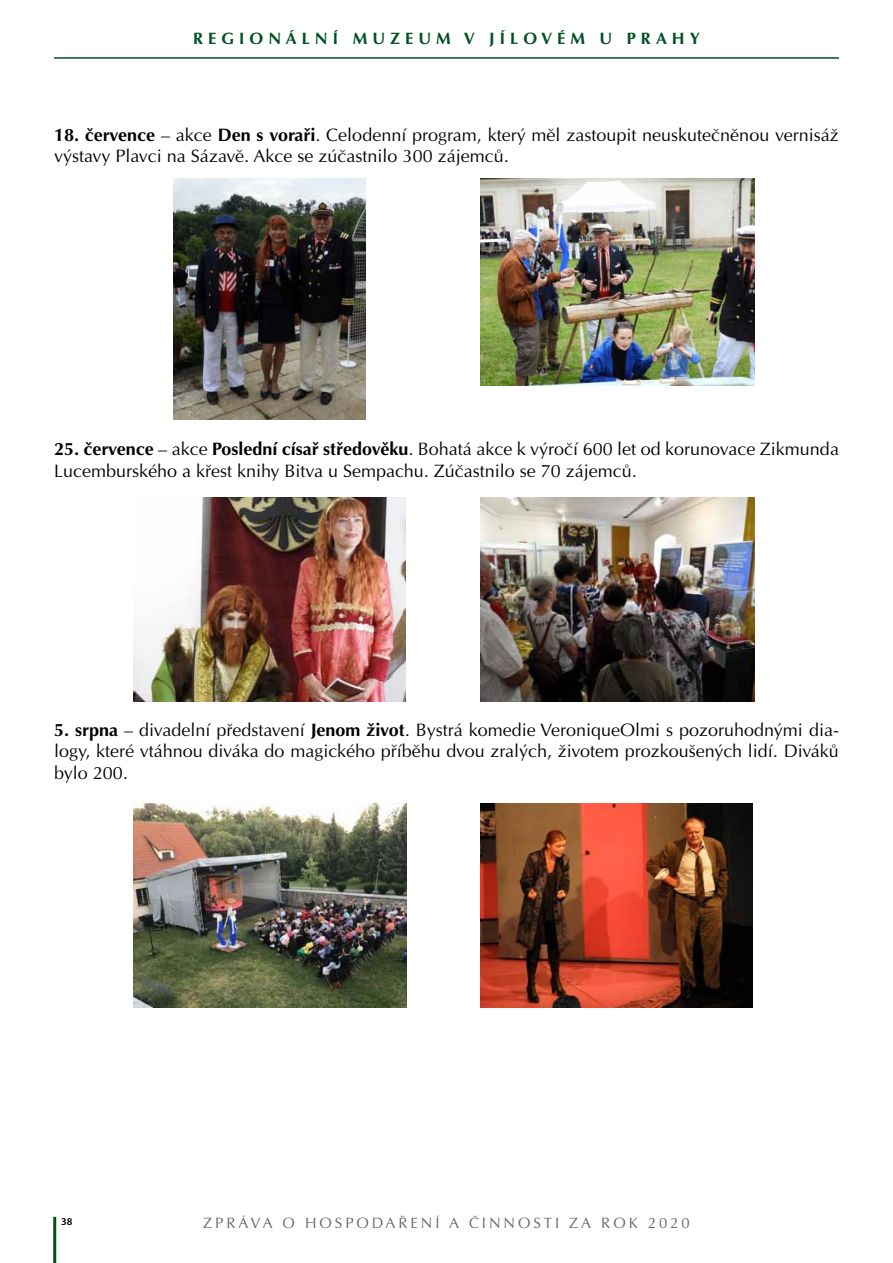
<style>
.page{position:relative;width:893px;height:1263px;background:#fff}
.page>*{position:absolute;margin:0;border:0;box-sizing:border-box;transform-origin:0 0}
.t1{font:18px/21.6px "Optima CE";color:#000}
.t2{font:700 16.5px "Optima CE";color:#005023}
.t3{font:15px "Optima CE";letter-spacing:.2em;color:#646567}
.t4{font:600 10.5px "Myriad Pro";color:#000}
.s1{font-weight:700}
</style>
<div class="page">
<hr style="left:53px;top:1217px;width:3px;height:46px;background:#005023">
<hr style="left:54px;top:57px;width:785px;height:2px;background:#005023">
<img style="left:174px;top:179px;width:192px;height:241px">
<img style="left:480px;top:179px;width:275px;height:206px">
<img style="left:134px;top:498px;width:272px;height:204px">
<img style="left:480px;top:498px;width:275px;height:204px">
<img style="left:480px;top:803px;width:273px;height:205px">
<img style="left:134px;top:803px;width:272px;height:205px">
<p class="t2" style="left:193px;top:29px;width:31px">R EGIONÁLNÍ</p>
<p class="t2" style="left:353px;top:29px;width:18px">MUZEUM</p>
<p class="t2" style="left:464px;top:29px;width:51px">V J ÍLOVÉM</p>
<p class="t2" style="left:599px;top:29px;width:72px">U PRAHY</p>
<p class="t1" style="left:54px;top:124px;width:786px"><span class="s1">18. července</span> – akce <span class="s1">Den s voraři</span>. Celodenní program, který měl zastoupit neuskutečněnou vernisáž výstavy Plavci na Sázavě. Akce se zúčastnilo 300 zájemců.</p>
<p class="t1" style="left:54px;top:438px;width:786px"><span class="s1">25. července</span> – akce <span class="s1">Poslední císař středověku</span>. Bohatá akce k výročí 600 let od korunovace Zikmunda<br>Lucemburského a křest knihy Bitva u Sempachu. Zúčastnilo se 70 zájemců.</p>
<p class="t1" style="left:54px;top:719px;width:786px;text-align:justify"><span class="s1">5. srpna</span> – divadelní představení <span class="s1">Jenom život</span>. Bystrá komedie VeroniqueOlmi s pozoruhodnými dia&shy;logy, které vtáhnou diváka do magického příběhu dvou zralých, životem prozkoušených lidí. Diváků bylo 200.</p>
<p class="t4" style="left:61px;top:1214px;width:13px">38</p>
<p class="t3" style="left:203px;top:1214px;width:488px">ZPRÁVA O HOSPODAŘENÍ A ČINNOSTI ZA ROK 2020</p>
</div>
